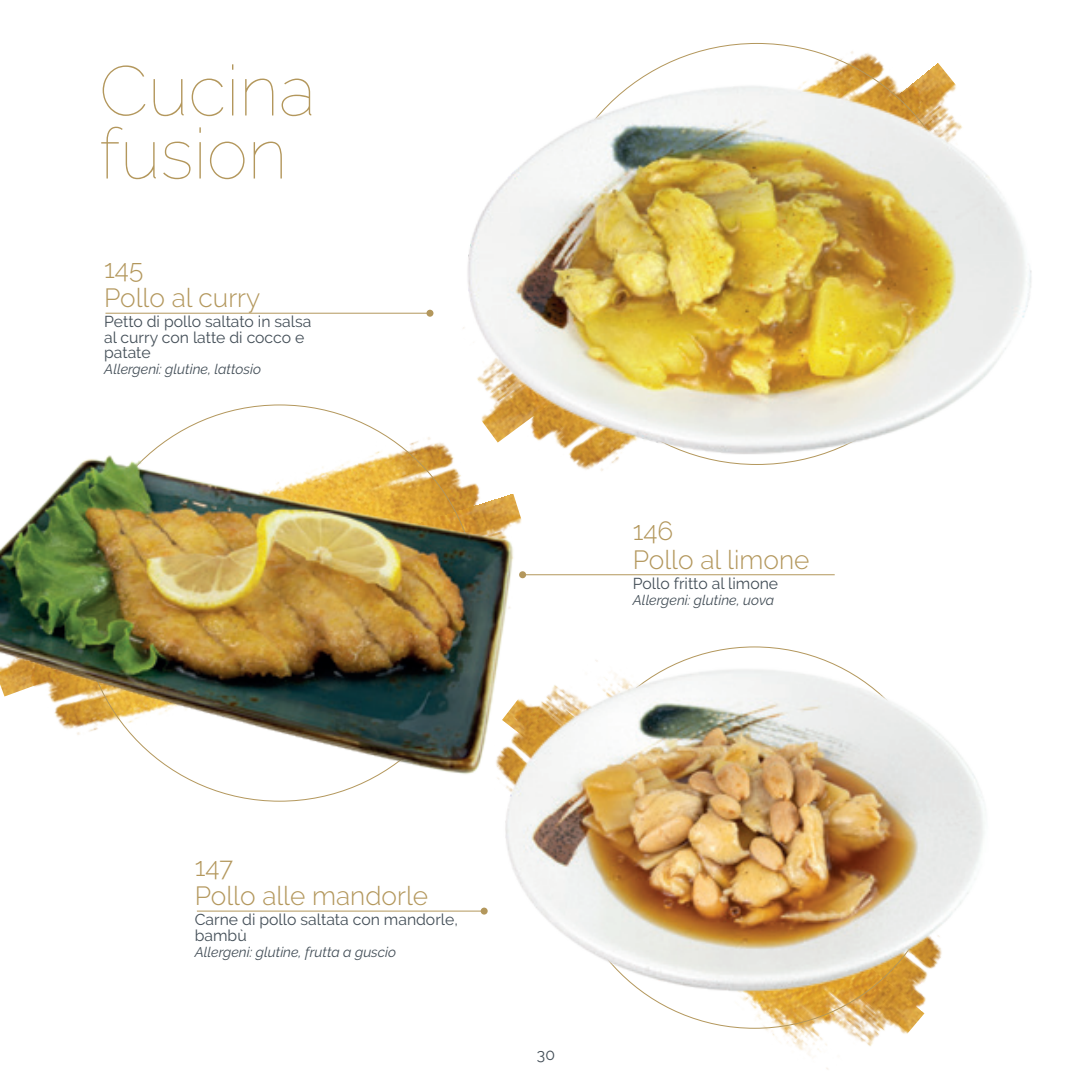
<style>
.page{position:relative;width:1092px;height:1092px;background:#fff}
.page>*{position:absolute;margin:0;border:0;box-sizing:border-box;transform-origin:0 0}
.t1{font:100 70px "Raleway";color:#b3975c}
.t2{font:300 26.25px "Raleway";color:#b3975c}
.t3{font:15.75px/15.8px "Raleway";color:#434e57}
.t4{font:italic 14px "Raleway";color:#434e57}
</style>
<div class="page">
<img style="left:654px;top:1000px;width:270px;height:70px">
<img style="left:327px;top:55px;width:705px;height:416px">
<img style="left:427px;top:646px;width:559px;height:354px">
<hr style="left:105px;top:313px;width:325px;height:1px;background:#b3975c">
<div style="left:426px;top:310px;width:7px;height:7px;background:#b3975c;border-radius:50%"></div>
<hr style="left:197px;top:910px;width:287px;height:1px;background:#b3975c">
<div style="left:480px;top:907px;width:7px;height:7px;background:#b3975c;border-radius:50%"></div>
<img style="left:0;top:352px;width:594px;height:439px">
<hr style="left:522px;top:574px;width:312px;height:1px;background:#b3975c">
<div style="left:519px;top:571px;width:7px;height:7px;background:#b3975c;border-radius:50%"></div>
<p class="t1" style="left:99px;top:50px;width:218px">Cucina</p>
<p class="t1" style="left:99px;top:113px;width:189px">fusion</p>
<p class="t2" style="left:104px;top:253px;width:41px">145</p>
<p class="t2" style="left:104px;top:282px;width:158px">Pollo al curry</p>
<p class="t3" style="left:104px;top:313px;width:209px">Petto di pollo saltato in salsa al curry con latte di cocco e patate</p>
<p class="t4" style="left:104px;top:361px;width:158px">Allergeni: glutine, lattosio</p>
<p class="t2" style="left:632px;top:515px;width:42px">146</p>
<p class="t2" style="left:632px;top:544px;width:178px">Pollo al limone</p>
<p class="t3" style="left:632px;top:575px;width:147px">Pollo fritto al limone</p>
<p class="t4" style="left:632px;top:591px;width:143px">Allergeni: glutine, uova</p>
<p class="t2" style="left:195px;top:851px;width:40px">147</p>
<p class="t2" style="left:195px;top:880px;width:235px">Pollo alle mandorle</p>
<p class="t3" style="left:195px;top:911px;width:265px">Carne di pollo saltata con mandorle, bambù</p>
<p class="t4" style="left:195px;top:943px;width:203px">Allergeni: glutine, frutta a guscio</p>
<p class="t3" style="left:537px;top:1046px;width:20px">30</p>
</div>
